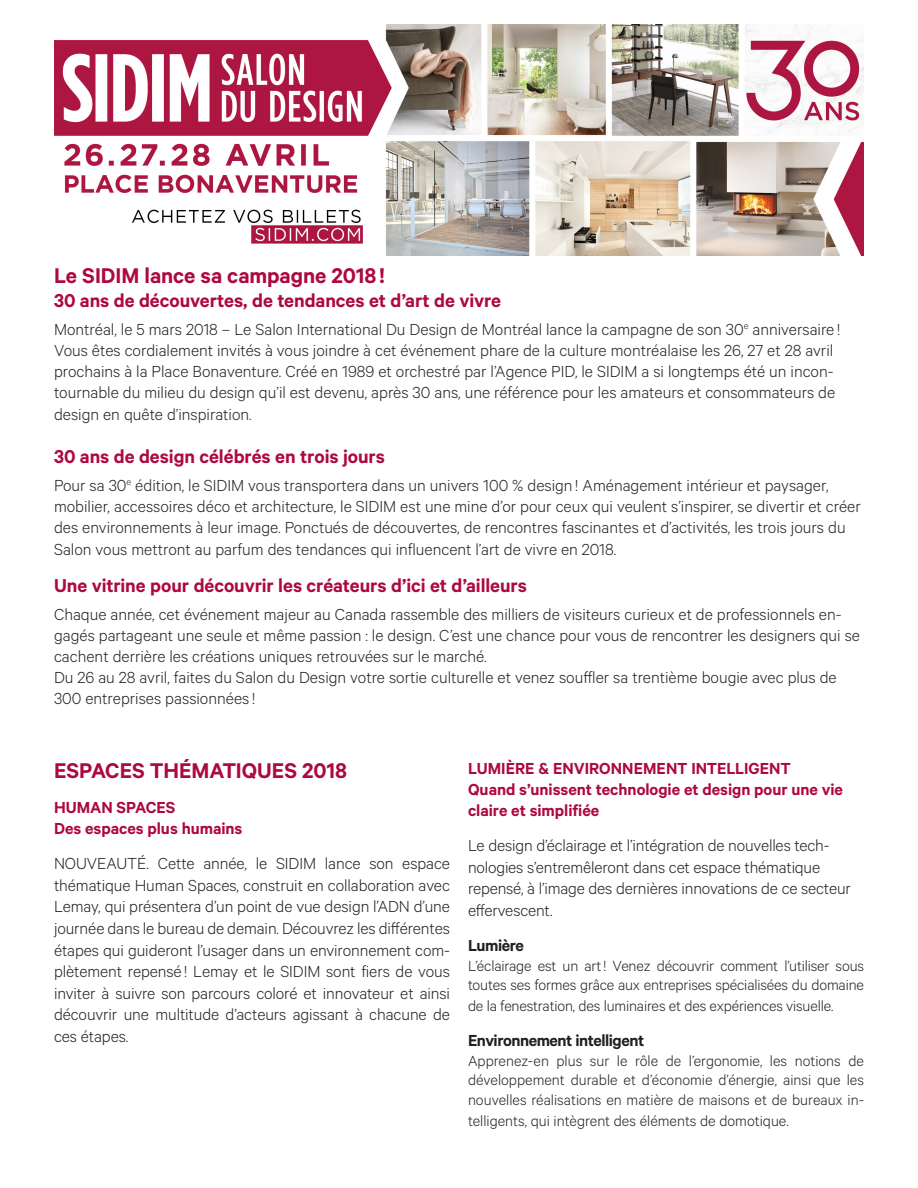
<style>
.page{position:relative;width:918px;height:1188px;background:#fff}
.page>*{position:absolute;margin:0;border:0;box-sizing:border-box;transform-origin:0 0}
.titre_module{font:600 24px "Calibre";color:#ad083f}
.texte{font:600 24px "Calibre";color:#ad083f}
.sous-textes{font:600 21px "Calibre";color:#ad083f}
.sous-textes-2{font:300 18px/21.1px "Calibre";color:#231f20}
.texte-2{font:300 18px/21.6px "Calibre";letter-spacing:-.005em;color:#231f20;text-align:justify}
.sous-textes-3{font:600 18px/21px "Calibre";color:#ad083f}
.ST_noir{font:600 18px "Calibre";letter-spacing:-.025em;color:#231f20}
.texte-3{font:300 16.5px/19.5px "Calibre";letter-spacing:-.01em;color:#231f20}
</style>
<div class="page">
<img style="left:54px;top:24px;width:810px;height:231px">
<p class="titre_module" style="left:54px;top:262px;width:332px">Le SIDIM lance sa campagne 2018!</p>
<p class="sous-textes" style="left:54px;top:288px;width:449px">30 ans de découvertes, de tendances et d’art de vivre</p>
<p class="sous-textes-2" style="left:54px;top:318px;width:788px">Montréal, le 5 mars 2018 – Le Salon International Du Design de Montréal lance la campagne de son 30<sup>e</sup> anniversaire !<br>Vous êtes cordialement invités à vous joindre à cet événement phare de la culture montréalaise les 26, 27 et 28 avril prochains à la Place Bonaventure. Créé en 1989 et orchestré par l’Agence PID, le SIDIM a si longtemps été un incon&shy;tournable du milieu du design qu’il est devenu, après 30 ans, une référence pour les amateurs et consommateurs de design en quête d’inspiration.</p>
<p class="sous-textes" style="left:54px;top:444px;width:333px">30 ans de design célébrés en trois jours</p>
<p class="sous-textes-2" style="left:54px;top:474px;width:808px">Pour sa 30<sup>e</sup> édition, le SIDIM vous transportera dans un univers 100 % design ! Aménagement intérieur et paysager, mobilier, accessoires déco et architecture, le SIDIM est une mine d’or pour ceux qui veulent s’inspirer, se divertir et créer des environnements à leur image. Ponctués de découvertes, de rencontres fascinantes et d’activités, les trois jours du Salon vous mettront au parfum des tendances qui influencent l’art de vivre en 2018.</p>
<p class="sous-textes" style="left:54px;top:573px;width:475px">Une vitrine pour découvrir les créateurs d’ici et d’ailleurs</p>
<p class="sous-textes-2" style="left:54px;top:603px;width:808px">Chaque année, cet événement majeur au Canada rassemble des milliers de visiteurs curieux et de professionnels en&shy;gagés partageant une seule et même passion : le design. C’est une chance pour vous de rencontrer les designers qui se cachent derrière les créations uniques retrouvées sur le marché.</p>
<p class="sous-textes-2" style="left:54px;top:666px;width:784px">Du 26 au 28 avril, faites du Salon du Design votre sortie culturelle et venez souffler sa trentième bougie avec plus de<br>300 entreprises passionnées!</p>
<p class="texte" style="left:54px;top:756px;width:295px">ESPACES THÉMATIQUES 2018</p>
<p class="sous-textes-3" style="left:54px;top:796px;width:190px;line-height:21.6px">HUMAN SPACES<br>Des espaces plus humains</p>
<p class="texte-2" style="left:54px;top:852px;width:398px">NOUVEAUTÉ. Cette année, le SIDIM lance son espace thématique Human Spaces, construit en collaboration avec Lemay, qui présentera d’un point de vue design l’ADN d’une journée dans le bureau de demain. Découvrez les différentes étapes qui guideront l’usager dans un environnement com&shy;plètement repensé ! Lemay et le SIDIM sont fiers de vous inviter à suivre son parcours coloré et innovateur et ainsi découvrir une multitude d’acteurs agissant à chacune de ces étapes.</p>
<p class="sous-textes-3" style="left:468px;top:758px;width:376px">LUMIÈRE &amp; ENVIRONNEMENT INTELLIGENT<br>Quand s’unissent technologie et design pour une vie claire et simplifiée</p>
<p class="sous-textes-2" style="left:468px;top:834px;width:384px;line-height:21.6px">Le design d’éclairage et l’intégration de nouvelles tech&shy;nologies s’entremêleront dans cet espace thématique repensé, à l’image des dernières innovations de ce secteur effervescent.</p>
<p class="ST_noir" style="left:468px;top:935px;width:57px">Lumière</p>
<p class="texte-3" style="left:468px;top:955px;width:398px">L’éclairage est un art! Venez découvrir comment l’utiliser sous toutes ses formes grâce aux entreprises spécialisées du domaine</p>
<p class="texte-3" style="left:468px;top:996px;width:367px">de la fenestration, des luminaires et des expériences visuelle.</p>
<p class="ST_noir" style="left:468px;top:1030px;width:178px">Environnement intelligent</p>
<p class="texte-3" style="left:468px;top:1050px;width:397px;text-align:justify">Apprenez-en plus sur le rôle de l’ergonomie, les notions de développement durable et d’économie d’énergie, ainsi que les nouvelles réalisations en matière de maisons et de bureaux in-</p>
<p class="texte-3" style="left:468px;top:1111px;width:322px">telligents, qui intègrent des éléments de domotique.</p>
</div>
